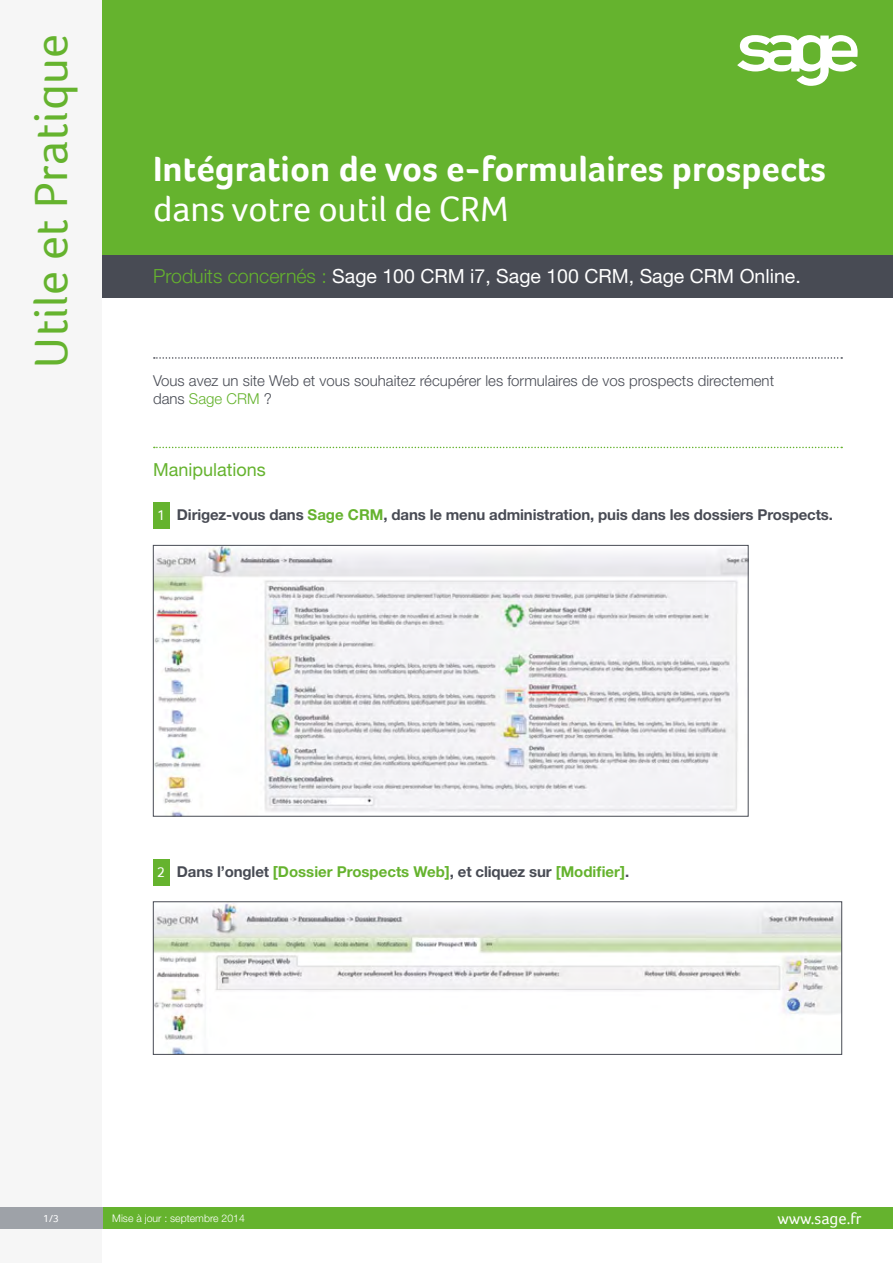
<style>
.page{position:relative;width:893px;height:1263px;background:#fff}
.page>*{position:absolute;margin:0;border:0;box-sizing:border-box;transform-origin:0 0}
.t1{font:48px "Foco";letter-spacing:.01em;color:#65b32e}
.t2{font:700 36px "Foco";color:#fff}
.t3{font:36px "Foco";color:#fff}
.t4{font:19.5px "Helvetica Neue LT Std";color:#fff}
.t5{font:18px "Helvetica Neue LT Std";color:#65b32e}
.t6{font:16.35px "Foco";color:#fff}
.t7{font:300 15px/18px "Helvetica Neue LT Std";color:#484b54}
.t8{font:700 15px "Helvetica Neue LT Std";letter-spacing:-.01em;color:#484b54}
.t9{font:700 15px "Helvetica Neue LT Std";letter-spacing:-.005em;color:#65b32e}
.t10{font:300 10.5px "Helvetica Neue LT Std";color:#fff}
.t11{font:10.5px "Foco";color:#fff}
.s1{font-weight:300;color:#65b32e}
.s2{color:#65b32e}
.s3{font-family:"Foco";font-weight:400;font-size:14.55px;color:#fff}
.s4{color:#484b54}
</style>
<div class="page">
<div style="left:0;top:0;width:893px;height:256px;background:#65b32e"></div>
<div style="left:0;top:255px;width:893px;height:43px;background:#484b54"></div>
<div style="left:0;top:0;width:102px;height:1263px;background:#f6f6f6"></div>
<svg style="left:737px;top:35px;width:121px;height:51px"></svg>
<div style="left:0;top:1208px;width:893px;height:21px;background:#65b32e"></div>
<div style="left:0;top:1208px;width:102px;height:21px;background:#9ea2a8"></div>
<svg style="left:154px;top:357px;width:688px;height:2px"></svg>
<svg style="left:154px;top:447px;width:688px;height:1px"></svg>
<div style="left:153px;top:502px;width:16px;height:26px;background:#65b32e"></div>
<img style="left:155px;top:547px;width:591px;height:267px">
<div style="left:153px;top:545px;width:595px;height:271px;border:1px solid #484b54"></div>
<div style="left:153px;top:859px;width:16px;height:26px;background:#65b32e"></div>
<img style="left:155px;top:903px;width:685px;height:149px">
<div style="left:153px;top:901px;width:689px;height:153px;border:1px solid #484b54"></div>
<h1 class="t1" style="left:23px;top:367px;width:335px;rotate:-90deg">Utile et Pratique</h1>
<h2 class="t2" style="left:153px;top:147px;width:674px">Intégration de vos e-formulaires prospects</h2>
<h2 class="t3" style="left:153px;top:188px;width:357px">dans votre outil de CRM</h2>
<h3 class="t4" style="left:153px;top:265px;width:649px"><span class="s1">Produits concernés :</span> Sage 100 CRM i7, Sage 100 CRM, Sage CRM Online.</h3>
<p class="t7" style="left:153px;top:372px;width:623px">Vous avez un site Web et vous souhaitez récupérer les formulaires de vos prospects directement dans <span class="s2">Sage CRM</span> ?</p>
<p class="t5" style="left:153px;top:459px;width:114px">Manipulations</p>
<p class="t8" style="left:157px;top:506px;width:677px"><span class="s3">1</span> Dirigez-vous dans <span class="s2">Sage CRM</span>, dans le menu administration, puis dans les dossiers Prospects.</p>
<p class="t9" style="left:157px;top:862px;width:473px"><span class="s3">2</span> <span class="s4">Dans l’onglet</span> [Dossier Prospects Web]<span class="s4">, et cliquez sur</span> [Modifier]<span class="s4">.</span></p>
<p class="t11" style="left:43px;top:1212px;width:17px">1/3</p>
<p class="t10" style="left:112px;top:1212px;width:134px">Mise à jour : septembre 2014</p>
<p class="t6" style="left:777px;top:1209px;width:86px">www.sage.fr</p>
</div>
